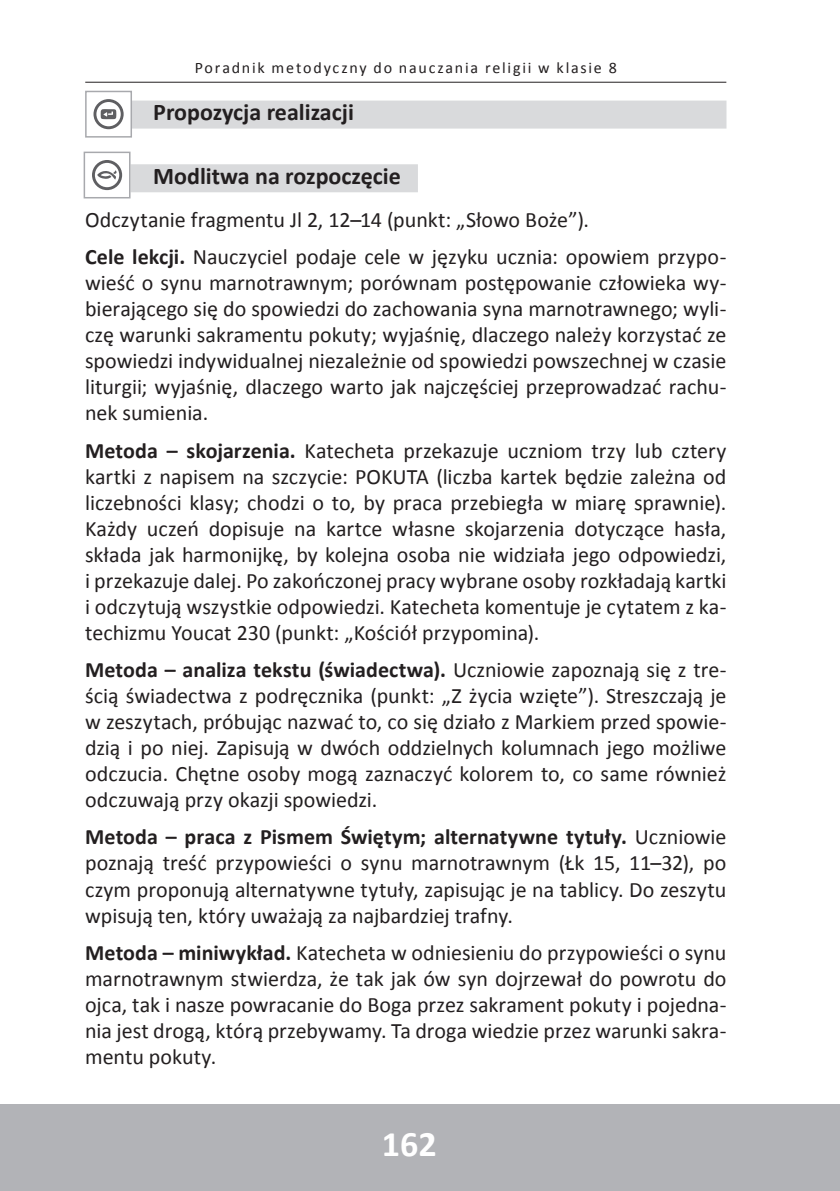
<style>
.page{position:relative;width:840px;height:1191px;background:#fff}
.page>*{position:absolute;margin:0;border:0;box-sizing:border-box;transform-origin:0 0}
.t1{font:700 36px "Calibri";color:#fff}
.t2{font:700 24px "Calibri";color:#231f20}
.t3{font:22px/26px "Calibri";color:#231f20;text-align:justify}
.t4{font:16px "Calibri";letter-spacing:.11em;color:#231f20}
.s1{font-weight:700}
</style>
<div class="page">
<div style="left:0;top:1104px;width:839px;height:87px;background:#b2b3b7"></div>
<hr style="left:85px;top:82px;width:641px;height:1px;background:#231f20">
<div style="left:130px;top:101px;width:596px;height:28px;background:#d9dadc"></div>
<div style="left:130px;top:164px;width:287px;height:28px;background:#d9dadc"></div>
<svg style="left:93px;top:99px;width:30px;height:30px"></svg>
<div style="left:85px;top:91px;width:47px;height:47px;border:2px solid #a8a9ad"></div>
<svg style="left:92px;top:160px;width:30px;height:30px"></svg>
<div style="left:84px;top:152px;width:46px;height:46px;border:2px solid #a8a9ad"></div>
<p class="t4" style="left:194px;top:58px;width:423px">Poradnik metodyczny do nauczania religii w klasie 8</p>
<p class="t2" style="left:153px;top:97px;width:202px">Propozycja realizacji</p>
<p class="t2" style="left:153px;top:160px;width:249px">Modlitwa na rozpoczęcie</p>
<p class="t3" style="left:85px;top:201px;width:642px;line-height:37.4px">Odczytanie fragmentu Jl 2, 12–14 (punkt: „Słowo Boże”).<br><span class="s1">Cele lekcji.</span> Nauczyciel podaje cele w języku ucznia: opowiem przypo-</p>
<p class="t3" style="left:85px;top:270px;width:642px">wieść o synu marnotrawnym; porównam postępowanie człowieka wy&shy;bierającego się do spowiedzi do zachowania syna marnotrawnego; wyli&shy;czę warunki sakramentu pokuty; wyjaśnię, dlaczego należy korzystać ze spowiedzi indywidualnej niezależnie od spowiedzi powszechnej w czasie liturgii; wyjaśnię, dlaczego warto jak najczęściej przeprowadzać rachu&shy;nek sumienia.</p>
<p class="t3" style="left:85px;top:437px;width:642px"><span class="s1">Metoda – skojarzenia.</span> Katecheta przekazuje uczniom trzy lub cztery kartki z napisem na szczycie: POKUTA (liczba kartek będzie zależna od liczebności klasy; chodzi o to, by praca przebiegła w miarę sprawnie).<br>Każdy uczeń dopisuje na kartce własne skojarzenia dotyczące hasła, składa jak harmonijkę, by kolejna osoba nie widziała jego odpowiedzi, i przekazuje dalej. Po zakończonej pracy wybrane osoby rozkładają kartki i odczytują wszystkie odpowiedzi. Katecheta komentuje je cytatem z ka&shy;techizmu Youcat 230 (punkt: „Kościół przypomina).</p>
<p class="t3" style="left:85px;top:657px;width:642px"><span class="s1">Metoda – analiza tekstu (świadectwa).</span> Uczniowie zapoznają się z tre&shy;ścią świadectwa z podręcznika (punkt: „Z życia wzięte”). Streszczają je w zeszytach, próbując nazwać to, co się działo z Markiem przed spowie&shy;dzią i po niej. Zapisują w dwóch oddzielnych kolumnach jego możliwe odczucia. Chętne osoby mogą zaznaczyć kolorem to, co same również odczuwają przy okazji spowiedzi.</p>
<p class="t3" style="left:85px;top:824px;width:642px"><span class="s1">Metoda – praca z Pismem Świętym; alternatywne tytuły.</span> Uczniowie poznają treść przypowieści o synu marnotrawnym (Łk 15, 11–32), po czym proponują alternatywne tytuły, zapisując je na tablicy. Do zeszytu wpisują ten, który uważają za najbardziej trafny.</p>
<p class="t3" style="left:85px;top:939px;width:642px"><span class="s1">Metoda – miniwykład.</span> Katecheta w odniesieniu do przypowieści o synu marnotrawnym stwierdza, że tak jak ów syn dojrzewał do powrotu do ojca, tak i nasze powracanie do Boga przez sakrament pokuty i pojedna&shy;nia jest drogą, którą przebywamy. Ta droga wiedzie przez warunki sakra&shy;mentu pokuty.</p>
<h1 class="t1" style="left:382px;top:1120px;width:56px">162</h1>
</div>
